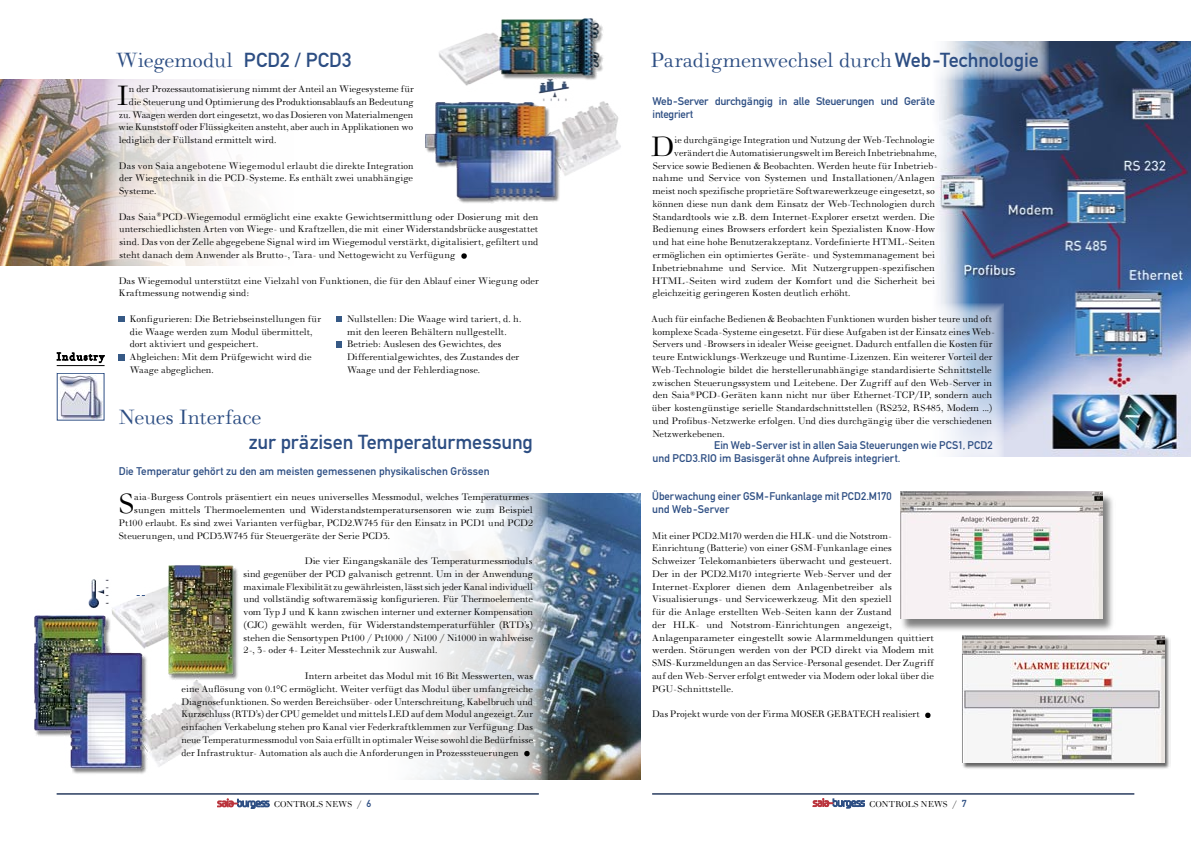
<style>
.page{position:relative;width:1191px;height:842px;background:#fff}
.page>*{position:absolute;margin:0;border:0;box-sizing:border-box;transform-origin:0 0}
.t1{font:60px "Walbaum";color:#000}
.t2{font:32.4px "Walbaum";color:#000}
.t3{font:24px "Walbaum";letter-spacing:-.01em;color:#2d4e83}
.t4{font:20px "DIN Mittelschrift";letter-spacing:-.01em;color:#2d4e83}
.t5{font:11px/12.8px "Walbaum";color:#000}
.t6{font:11px/12.8px "DIN Mittelschrift";color:#2d4e83}
.t7{font:11px/12.8px "DIN Mittelschrift";letter-spacing:-.02em;color:#2d4e83}
.t8{font:10px "Walbaum";color:#000}
.s1{font-family:"DIN Mittelschrift";font-size:20px}
.s2{font-family:"DIN Mittelschrift";color:#2d4e83}
</style>
<div class="page">
<img style="left:578px;top:493px;width:63px;height:287px">
<img style="left:932px;top:41px;width:259px;height:415px">
<div style="left:899px;top:492px;width:216px;height:141px;background:#000;opacity:.5"></div>
<img style="left:900px;top:492px;width:202px;height:127px">
<div style="left:962px;top:635px;width:209px;height:135px;background:#000;opacity:.6"></div>
<img style="left:962px;top:635px;width:202px;height:127px">
<img style="left:34px;top:565px;width:204px;height:209px">
<div style="left:57px;top:373px;width:48px;height:48px;border:1px solid #2d4e83"></div>
<img style="left:58px;top:374px;width:45px;height:44px">
<svg style="left:57px;top:353px;width:48px;height:10px"></svg>
<hr style="left:57px;top:365px;width:48px;height:1px;background:#000">
<img style="left:548px;top:493px;width:30px;height:287px">
<img style="left:0;top:79px;width:105px;height:187px">
<svg style="left:105px;top:79px;width:144px;height:187px"></svg>
<svg style="left:250px;top:493px;width:298px;height:301px"></svg>
<div style="left:641px;top:303px;width:362px;height:159px;background:#fff"></div>
<svg style="left:932px;top:41px;width:116px;height:38px;background:#b3bfcf"></svg>
<hr style="left:57px;top:794px;width:482px;height:1px;background:#25324d">
<svg style="left:217px;top:799px;width:52px;height:9px"></svg>
<hr style="left:652px;top:794px;width:482px;height:1px;background:#25324d">
<svg style="left:813px;top:798px;width:52px;height:10px"></svg>
<svg style="left:119px;top:316px;width:5px;height:6px"></svg>
<svg style="left:119px;top:354px;width:5px;height:6px"></svg>
<svg style="left:336px;top:316px;width:6px;height:6px"></svg>
<svg style="left:336px;top:341px;width:6px;height:6px"></svg>
<img style="left:425px;top:18px;width:196px;height:186px">
<h3 class="t3" style="left:116px;top:47px;width:237px">Wiegemodul <span class="s1">PCD2 / PCD3</span></h3>
<h2 class="t2" style="left:117px;top:78px;width:13px">I</h2>
<p class="t5" style="left:129px;top:83px;width:286px">n der Prozessautomatisierung nimmt der Anteil an Wiegesysteme für</p>
<p class="t5" style="left:129px;top:96px;width:286px">die Steuerung und Optimierung des Produktionsablaufs an Bedeutung</p>
<p class="t5" style="left:119px;top:108px;width:296px">zu. Waagen werden dort eingesetzt, wo das Dosieren von Materialmengen</p>
<p class="t5" style="left:119px;top:121px;width:296px">wie Kunststoff oder Flüssigkeiten ansteht, aber auch in Applikationen wo</p>
<p class="t5" style="left:119px;top:134px;width:159px">lediglich der Füllstand ermittelt wird.</p>
<p class="t5" style="left:119px;top:159px;width:296px;text-align:justify">Das von Saia angebotene Wiegemodul erlaubt die direkte Integration der Wiegetechnik in die PCD-Systeme. Es enthält zwei unabhängige Systeme.</p>
<p class="t5" style="left:119px;top:210px;width:421px;text-align:justify">Das Saia<sup>®</sup>PCD-Wiegemodul ermöglicht eine exakte Gewichtsermittlung oder Dosierung mit den unterschiedlichsten Arten von Wiege- und Kraftzellen, die mit einer Widerstandsbrücke ausgestattet sind. Das von der Zelle abgegebene Signal wird im Wiegemodul verstärkt, digitalisiert, gefiltert und steht danach dem Anwender als Brutto-, Tara- und Nettogewicht zu Verfügung</p>
<h1 class="t1" style="left:458px;top:208px;width:14px">.</h1>
<p class="t5" style="left:119px;top:274px;width:421px">Das Wiegemodul unterstützt eine Vielzahl von Funktionen, die für den Ablauf einer Wiegung oder<br>Kraftmessung notwendig sind:</p>
<p class="t5" style="left:130px;top:312px;width:193px">Konfigurieren: Die Betriebseinstellungen für die Waage werden zum Modul übermittelt, dort aktiviert und gespeichert.<br>Abgleichen: Mit dem Prüfgewicht wird die Waage abgeglichen.</p>
<p class="t5" style="left:347px;top:312px;width:176px">Nullstellen: Die Waage wird tariert, d. h. mit den leeren Behältern nullgestellt.<br>Betrieb: Auslesen des Gewichtes, des Differentialgewichtes, des Zustandes der Waage und der Fehlerdiagnose.</p>
<h3 class="t3" style="left:119px;top:404px;width:144px">Neues Interface</h3>
<h3 class="t4" style="left:249px;top:431px;width:286px">zur präzisen Temperaturmessung</h3>
<p class="t6" style="left:119px;top:465px;width:372px">Die Temperatur gehört zu den am meisten gemessenen physikalischen Grössen</p>
<h2 class="t2" style="left:119px;top:486px;width:17px">S</h2>
<p class="t5" style="left:134px;top:491px;width:400px">aia-Burgess Controls präsentiert ein neues universelles Messmodul, welches Temperaturmes-</p>
<p class="t5" style="left:134px;top:504px;width:400px">sungen mittels Thermoelementen und Widerstandstemperatursensoren wie zum Beispiel</p>
<p class="t5" style="left:119px;top:517px;width:416px">Pt100 erlaubt. Es sind zwei Varianten verfügbar, PCD2.W745 für den Einsatz in PCD1 und PCD2</p>
<p class="t5" style="left:119px;top:529px;width:273px">Steuerungen, und PCD3.W745 für Steuergeräte der Serie PCD3.</p>
<p class="t5" style="left:243px;top:555px;width:291px;text-align:justify;text-indent:61px">Die vier Eingangskanäle des Temperaturmessmoduls sind gegenüber der PCD galvanisch getrennt. Um in der Anwendung maximale Flexibilität zu gewährleisten, lässt sich jeder Kanal individuell und vollständig softwaremässig konfigurieren. Für Thermoelemente vom Typ J und K kann zwischen interner und externer Kompensation (CJC) gewählt werden, für Widerstandstemperaturfühler (RTD’s) stehen die Sensortypen Pt100 / Pt1000 / Ni100 / Ni1000 in wahlweise 2-, 3- oder 4- Leiter Messtechnik zur Auswahl.</p>
<p class="t5" style="left:181px;top:670px;width:353px;text-align:justify;text-indent:123px">Intern arbeitet das Modul mit 16 Bit Messwerten, was eine Auflösung von 0.1°C ermöglicht. Weiter verfügt das Modul über umfangreiche Diagnosefunktionen. So werden Bereichsüber- oder Unterschreitung, Kabelbruch und Kurzschluss (RTD’s) der CPU gemeldet und mittels LED auf dem Modul angezeigt. Zur einfachen Verkabelung stehen pro Kanal vier Federkraftklemmen zur Verfügung. Das neue Temperaturmessmodul von Saia erfüllt in optimaler Weise sowohl die Bedürfnisse der Infrastruktur- Automation als auch die Anforderungen in Prozesssteuerungen</p>
<h1 class="t1" style="left:521px;top:706px;width:14px">.</h1>
<h3 class="t3" style="left:651px;top:47px;width:389px">Paradigmenwechsel durch<span class="s1">Web-Technologie</span></h3>
<p class="t7" style="left:652px;top:95px;width:284px">Web-Server durchgängig in alle Steuerungen und Geräte integriert</p>
<h2 class="t2" style="left:651px;top:129px;width:24px">D</h2>
<p class="t5" style="left:674px;top:134px;width:262px">ie durchgängige Integration und Nutzung der Web-Technologie</p>
<p class="t5" style="left:674px;top:147px;width:264px">verändert die Automatisierungswelt im Bereich Inbetriebnahme,</p>
<p class="t5" style="left:652px;top:159px;width:286px">Service sowie Bedienen &amp; Beobachten. Werden heute für Inbetrieb-</p>
<p class="t5" style="left:652px;top:172px;width:284px">nahme und Service von Systemen und Installationen/Anlagen</p>
<p class="t5" style="left:652px;top:185px;width:284px">meist noch spezifische proprietäre Softwarewerkzeuge eingesetzt, so</p>
<p class="t5" style="left:652px;top:198px;width:284px">können diese nun dank dem Einsatz der Web-Technologien durch</p>
<p class="t5" style="left:652px;top:210px;width:283px">Standardtools wie z.B. dem Internet-Explorer ersetzt werden. Die</p>
<p class="t5" style="left:652px;top:223px;width:284px">Bedienung eines Browsers erfordert kein Spezialisten Know-How</p>
<p class="t5" style="left:652px;top:236px;width:284px">und hat eine hohe Benutzerakzeptanz. Vordefinierte HTML-Seiten</p>
<p class="t5" style="left:653px;top:249px;width:284px">ermöglichen ein optimiertes Geräte- und Systemmanagement bei</p>
<p class="t5" style="left:652px;top:261px;width:284px">Inbetriebnahme und Service. Mit Nutzergruppen-spezifischen</p>
<p class="t5" style="left:652px;top:274px;width:284px">HTML-Seiten wird zudem der Komfort und die Sicherheit bei</p>
<p class="t5" style="left:652px;top:287px;width:199px">gleichzeitig geringeren Kosten deutlich erhöht.</p>
<p class="t5" style="left:651px;top:312px;width:344px">Auch für einfache Bedienen &amp; Beobachten Funktionen wurden bisher teure und oft komplexe Scada-Systeme eingesetzt. Für diese Aufgaben ist der Einsatz eines Web-Servers und -Browsers in idealer Weise geeignet. Dadurch entfallen die Kosten für teure Entwicklungs-Werkzeuge und Runtime-Lizenzen. Ein weiterer Vorteil der Web-Technologie bildet die herstellerunabhängige standardisierte Schnittstelle zwischen Steuerungssystem und Leitebene. Der Zugriff auf den Web-Server in den Saia<sup>®</sup>PCD-Geräten kann nicht nur über Ethernet-TCP/IP, sondern auch über kostengünstige serielle Standardschnittstellen (RS232, RS485, Modem ...) und Profibus-Netzwerke erfolgen. Und dies durchgängig über die verschiedenen Netzwerkebenen.</p>
<p class="t6" style="left:652px;top:439px;width:342px;text-indent:62px">Ein Web-Server ist in allen Saia Steuerungen wie PCS1, PCD2 und PCD3.RIO im Basisgerät ohne Aufpreis integriert.</p>
<p class="t6" style="left:652px;top:490px;width:241px">Überwachung einer GSM-Funkanlage mit PCD2.M170 und Web-Server</p>
<p class="t5" style="left:652px;top:529px;width:283px">Mit einer PCD2.M170 werden die HLK- und die Notstrom-Einrichtung (Batterie) von einer GSM-Funkanlage eines Schweizer Telekomanbieters überwacht und gesteuert.<br>Der in der PCD2.M170 integrierte Web-Server und der Internet-Explorer dienen dem Anlagenbetreiber als Visualisierungs- und Servicewerkzeug. Mit den speziell<br>für die Anlage erstellten Web-Seiten kann der Zustand<br>der HLK- und Notstrom-Einrichtungen angezeigt, Anlagenparameter eingestellt sowie Alarmmeldungen quittiert werden. Störungen werden von der PCD direkt via Modem mit SMS-Kurzmeldungen an das Service-Personal gesendet. Der Zugriff auf den Web-Server erfolgt entweder via Modem oder lokal über die PGU-Schnittstelle.</p>
<p class="t5" style="left:652px;top:708px;width:269px">Das Projekt wurde von der Firma MOSER GEBATECH realisiert</p>
<h1 class="t1" style="left:921px;top:667px;width:14px">.</h1>
<p class="t8" style="left:274px;top:798px;width:99px">CONTROLS NEWS / <span class="s2">6</span></p>
<p class="t8" style="left:869px;top:798px;width:99px">CONTROLS NEWS / <span class="s2">7</span></p>
</div>
